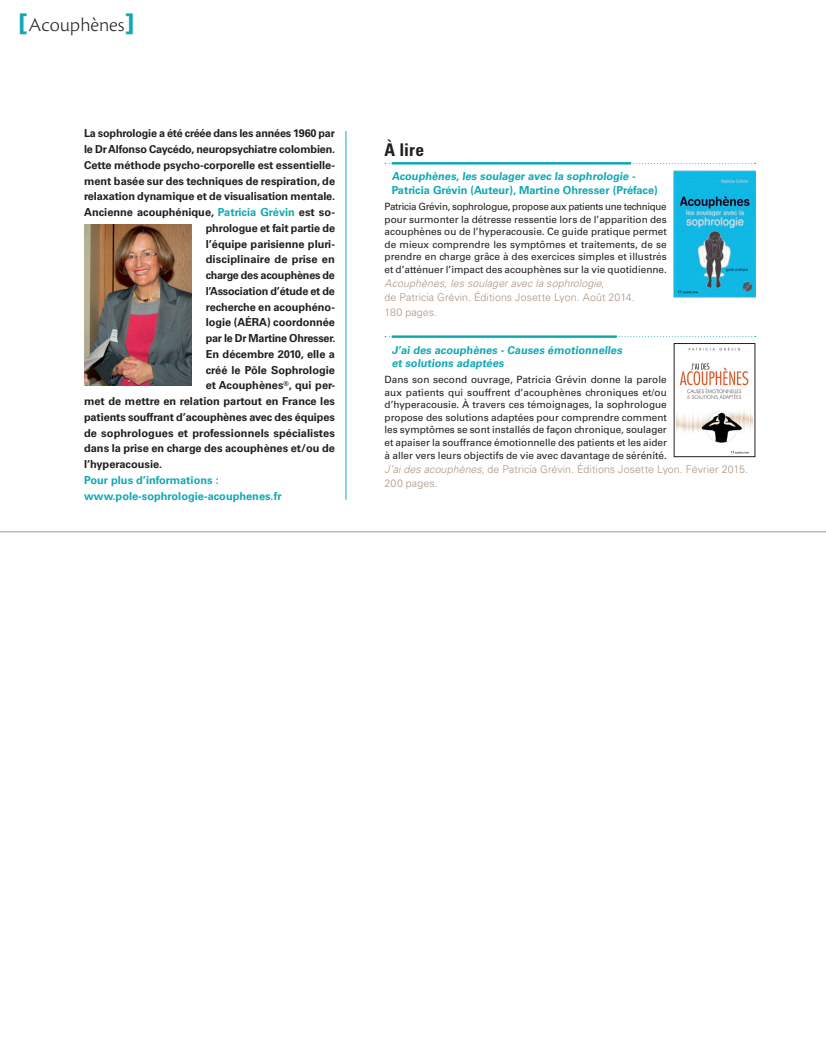
<style>
.page{position:relative;width:826px;height:1063px;background:#fff}
.page>*{position:absolute;margin:0;border:0;box-sizing:border-box;transform-origin:0 0}
.t1{font:20px "Cronos Pro Lt Capt";color:#231f20}
.t2{font:700 condensed 17.5px "Univers LT Std";color:#231f20}
.t3{font:700 11px "Univers LT Std";color:#231f20}
.t4{font:700 11px/13.8px "Univers LT Std";color:#11a8b4}
.t5{font:700 11px "Univers LT Std";letter-spacing:-.02em;color:#231f20}
.t6{font:300 10.62px/14.4px "Univers LT Std";letter-spacing:.005em;color:#ad9582}
.t7{font:10px/12.5px "Univers LT Std";color:#231f20;text-align:justify}
.s1{font-family:"Univers LT Std";font-weight:900;font-stretch:expanded;font-size:23.75px;color:#11a8b4}
.s2{color:#11a8b4}
.s3{font-style:italic}
</style>
<div class="page">
<hr style="left:0;top:531px;width:826px;height:1px;background:#ad9582">
<svg style="left:385px;top:163px;width:370px;height:1px"></svg>
<svg style="left:385px;top:336px;width:370px;height:1px"></svg>
<hr style="left:391px;top:162px;width:240px;height:3px;background:#11a8b4">
<hr style="left:391px;top:335px;width:225px;height:3px;background:#11a8b4">
<img style="left:674px;top:170px;width:81px;height:127px">
<img style="left:676px;top:347px;width:77px;height:108px">
<div style="left:674px;top:343px;width:81px;height:114px;border:1px solid #231f20"></div>
<hr style="left:345px;top:131px;width:1px;height:369px;background:#11a8b4">
<img style="left:84px;top:225px;width:108px;height:160px">
<h1 class="t1" style="left:18px;top:14px;width:119px"><span class="s1">[</span>Acouphènes<span class="s1">]</span></h1>
<p class="t3" style="left:84px;top:127px;width:252px">La sophrologie a été créée dans les années 1960 par</p>
<p class="t3" style="left:84px;top:143px;width:253px">le Dr Alfonso Caycédo, neuropsychiatre colombien.</p>
<p class="t3" style="left:84px;top:159px;width:252px">Cette méthode psycho-corporelle est essentielle-</p>
<p class="t3" style="left:84px;top:174px;width:252px">ment basée sur des techniques de respiration, de</p>
<p class="t3" style="left:84px;top:190px;width:253px">relaxation dynamique et de visualisation mentale.</p>
<p class="t3" style="left:84px;top:206px;width:252px">Ancienne acouphénique, <span class="s2">Patricia Grévin</span> est so-</p>
<p class="t3" style="left:206px;top:222px;width:131px">phrologue et fait partie de</p>
<p class="t3" style="left:206px;top:237px;width:131px">l’équipe parisienne pluri-</p>
<p class="t3" style="left:206px;top:253px;width:131px">disciplinaire de prise en</p>
<p class="t5" style="left:206px;top:269px;width:131px">charge des acouphènes de</p>
<p class="t3" style="left:206px;top:285px;width:131px">l’Association d’étude et de</p>
<p class="t3" style="left:206px;top:300px;width:131px">recherche en acouphéno-</p>
<p class="t3" style="left:206px;top:316px;width:131px">logie (AÉRA) coordonnée</p>
<p class="t5" style="left:206px;top:332px;width:131px">par le Dr Martine Ohresser.</p>
<p class="t3" style="left:206px;top:348px;width:131px">En décembre 2010, elle a</p>
<p class="t3" style="left:206px;top:363px;width:131px">créé le Pôle Sophrologie</p>
<p class="t3" style="left:206px;top:379px;width:131px">et Acouphènes<sup>®</sup>, qui per-</p>
<p class="t3" style="left:84px;top:395px;width:252px">met de mettre en relation partout en France les</p>
<p class="t3" style="left:84px;top:411px;width:252px">patients souffrant d’acouphènes avec des équipes</p>
<p class="t3" style="left:84px;top:426px;width:252px">de sophrologues et professionnels spécialistes</p>
<p class="t3" style="left:84px;top:442px;width:252px">dans la prise en charge des acouphènes et/ou de</p>
<p class="t3" style="left:84px;top:458px;width:80px">l’hyperacousie.</p>
<p class="t4" style="left:84px;top:472px;width:199px;line-height:15.8px">Pour plus d’informations : www.pole-sophrologie-acouphenes.fr</p>
<h2 class="t2" style="left:384px;top:139px;width:41px">À lire</h2>
<p class="t4" style="left:391px;top:170px;width:267px">Acouphènes, les soulager avec la sophrologie -<br>Patricia Grévin (Auteur), Martine Ohresser (Préface)</p>
<p class="t7" style="left:384px;top:200px;width:284px">Patricia Grévin, sophrologue, propose aux patients une technique pour surmonter la détresse ressentie lors de l’apparition des acouphènes ou de l’hyperacousie. Ce guide pratique permet de mieux comprendre les symptômes et traitements, de se prendre en charge grâce à des exercices simples et illustrés et d’atténuer l’impact des acouphènes sur la vie quotidienne.</p>
<p class="t6" style="left:384px;top:276px;width:252px"><span class="s3">Acouphènes, les soulager avec la sophrologie</span>,<br>de Patricia Grévin. Éditions Josette Lyon. Août 2014.<br>180 pages.</p>
<p class="t4" style="left:391px;top:343px;width:234px">J’ai des acouphènes - Causes émotionnelles et solutions adaptées</p>
<p class="t7" style="left:384px;top:374px;width:284px">Dans son second ouvrage, Patricia Grévin donne la parole aux patients qui souffrent d’acouphènes chroniques et/ou d’hyperacousie. À travers ces témoignages, la sophrologue propose des solutions adaptées pour comprendre comment les symptômes se sont installés de façon chronique, soulager et apaiser la souffrance émotionnelle des patients et les aider à aller vers leurs objectifs de vie avec davantage de sérénité.</p>
<p class="t6" style="left:384px;top:462px;width:365px"><span class="s3">J’ai des acouphènes</span>, de Patricia Grévin. Éditions Josette Lyon. Février 2015.<br>200 pages.</p>
</div>
